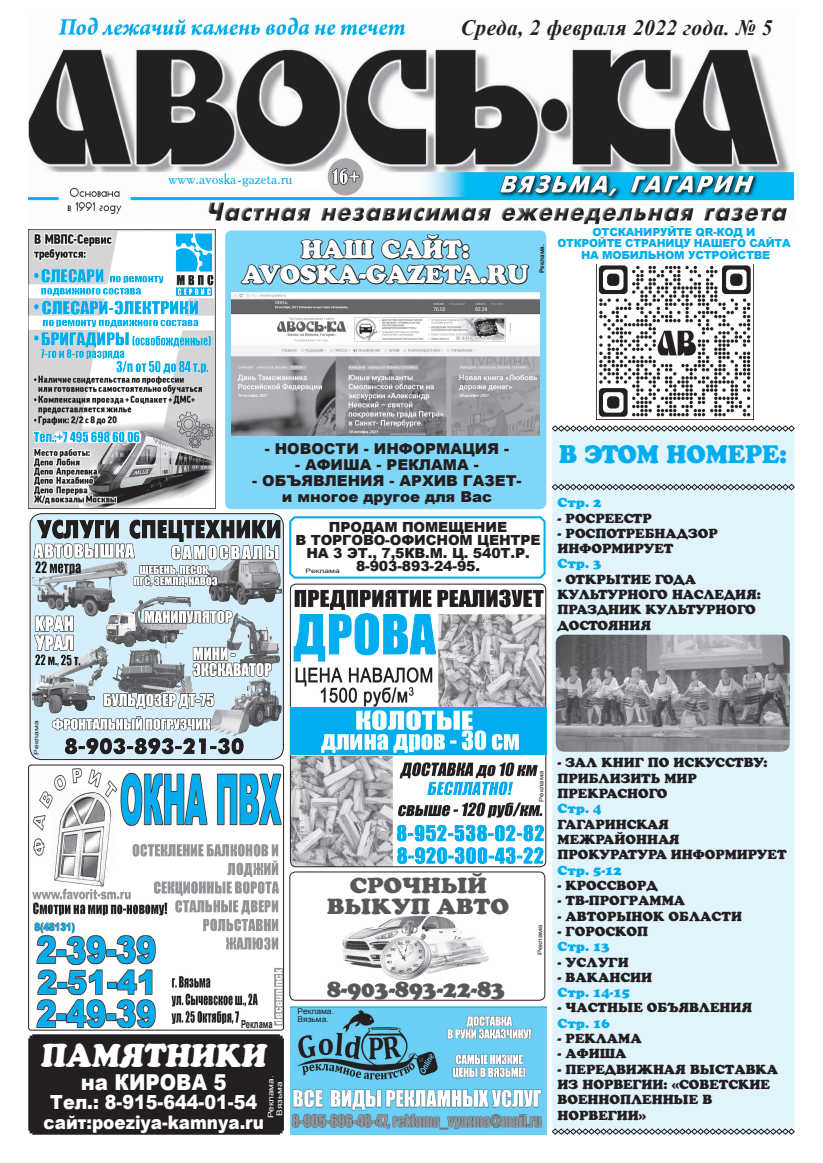
<style>
.page{position:relative;width:823px;height:1163px;background:#fff}
.page>*{position:absolute;margin:0;border:0;box-sizing:border-box;transform-origin:0 0}
.Основной{font:italic 32.9px "AG Cooper Cyr";color:#fff;scale:.9 1}
.основной{font:25px "AG Crown Style";letter-spacing:-.02em;color:#fff}
.основной-2{font:25px "AG Crown Style";color:#00aeef;scale:.95 1}
.основной-3{font:23.5px "AG Crown Style";color:#57585a;scale:.93 1}
.t1{font:italic 700 22px "Times New Roman";letter-spacing:.02em;color:#231f20}
.Основной-2{font:900 21.9px "Arial";color:#fff;scale:.9 1}
.основной-4{font:21.5px "AG Crown Style";color:#57585a;scale:1.06 1}
.t2{font:900 19.5px "Arial";color:#fff;scale:.9 1}
.t3{font:900 18.6px "Arial";color:#fff;scale:.9 1}
.основной-5{font:900 15px "Arial";color:#231f20}
.основной-6{font:15px "Academy";color:#00aeef}
.основной-7{font:900 14px "Arial";letter-spacing:-.01em;color:#231f20}
.Основной-3{font:13px/15.3px "AG Crown Style";color:#231f20}
.Основной-4{font:13px "AG Crown Style";color:#00aeef}
.t4{font:900 11.1px "Arial";letter-spacing:-.02em;color:#00aeef}
.основной-8{font:700 11.1px "Arial";color:#231f20;scale:.68 1}
.основной-9{font:7.9px "Arial";color:#231f20;scale:1.07 1}
.основной-10{font:7.7px "Arial";color:#fff;scale:1.29 1}
.основной-11{font:700 6.5px "Arial";color:#231f20}
.основной-12{font:6.1px "Arial";color:#231f20;scale:1.24 1}
.основной-13{font:6.1px "Arial";color:#231f20;scale:1.39 1}
</style>
<div class="page">
<img style="left:28px;top:17px;width:766px;height:208px">
<div style="left:181px;top:171px;width:141px;height:18px;background:#fff"></div>
<div style="left:225px;top:230px;width:321px;height:279px;background:#80d6f7;border-radius:6px"></div>
<svg style="left:240px;top:234px;width:290px;height:51px"></svg>
<img style="left:290px;top:1006px;width:255px;height:128px">
<div style="left:28px;top:1034px;width:256px;height:100px;background:#231f20"></div>
<img style="left:32px;top:768px;width:249px;height:259px">
<div style="left:28px;top:764px;width:255px;height:266px;border:1px solid #231f20;border-radius:3px"></div>
<svg style="left:289px;top:516px;width:257px;height:63px"></svg>
<img style="left:231px;top:293px;width:308px;height:142px">
<img style="left:28px;top:230px;width:187px;height:278px">
<img style="left:596px;top:265px;width:156px;height:155px">
<div style="left:552px;top:428px;width:242px;height:705px;background:#e1f4fc;border-radius:6px"></div>
<svg style="left:551px;top:483px;width:243px;height:7px"></svg>
<svg style="left:551px;top:425px;width:243px;height:7px"></svg>
<div style="left:289px;top:871px;width:256px;height:129px;border:1px solid #231f20;border-radius:5px"></div>
<img style="left:342px;top:915px;width:147px;height:65px">
<svg style="left:551px;top:1128px;width:243px;height:6px"></svg>
<img style="left:30px;top:517px;width:254px;height:239px">
<img style="left:291px;top:584px;width:255px;height:282px">
<img style="left:555px;top:634px;width:234px;height:117px">
<p class="основной-6" style="left:168px;top:170px;width:125px">www.avoska-gаzeta.ru</p>
<p class="t1" style="left:460px;top:12px;width:313px">Среда, 2 февраля 2022 года. № 5</p>
<p class="основной" style="left:301px;top:235px;width:170px">НАШ САЙТ:</p>
<p class="основной" style="left:242px;top:260px;width:288px">AVOSKA-GAZETA.RU</p>
<p class="основной-11" style="left:537px;top:273px;width:30px;rotate:-90deg">Реклама.</p>
<p class="t4" style="left:592px;top:224px;width:164px">ОТСКАНИРУЙТЕ QR-КОД И</p>
<p class="t4" style="left:557px;top:235px;width:234px">ОТКРОЙТЕ СТРАНИЦУ НАШЕГО САЙТА</p>
<p class="t4" style="left:581px;top:246px;width:190px">НА МОБИЛЬНОМ УСТРОЙСТВЕ</p>
<p class="основной-5" style="left:264px;top:437px;width:246px">- НОВОСТИ - ИНФОРМАЦИЯ -</p>
<p class="основной-5" style="left:295px;top:453px;width:185px">- АФИША - РЕКЛАМА -</p>
<p class="основной-5" style="left:252px;top:469px;width:271px">- ОБЪЯВЛЕНИЯ - АРХИВ ГАЗЕТ-</p>
<p class="основной-5" style="left:281px;top:485px;width:212px">и многое другое для Вас</p>
<p class="основной-7" style="left:329px;top:517px;width:179px">ПРОДАМ ПОМЕЩЕНИЕ</p>
<p class="основной-7" style="left:295px;top:530px;width:246px">В ТОРГОВО-ОФИСНОМ ЦЕНТРЕ</p>
<p class="основной-7" style="left:306px;top:543px;width:225px">НА 3 ЭТ., 7,5КВ.М. Ц. 540Т.Р.</p>
<p class="основной-7" style="left:356px;top:556px;width:125px">8-903-893-24-95.</p>
<p class="основной-13" style="left:305px;top:567px;width:26px">Реклама</p>
<p class="основной-2" style="left:558px;top:439px;width:241px">В ЭТОМ НОМЕРЕ:</p>
<p class="Основной-4" style="left:557px;top:495px;width:45px">Стр. 2</p>
<p class="Основной-3" style="left:557px;top:510px;width:96px">- РОСРЕЕСТР</p>
<p class="Основной-3" style="left:557px;top:525px;width:161px">- РОСПОТРЕБНАДЗОР<br>ИНФОРМИРУЕТ</p>
<p class="Основной-4" style="left:557px;top:556px;width:45px">Стр. 3</p>
<p class="Основной-3" style="left:557px;top:571px;width:205px">- ОТКРЫТИЕ ГОДА<br>КУЛЬТУРНОГО НАСЛЕДИЯ:</p>
<p class="Основной-3" style="left:557px;top:602px;width:199px">ПРАЗДНИК КУЛЬТУРНОГО<br>ДОСТОЯНИЯ</p>
<p class="основной-13" style="left:32px;top:754px;width:26px;rotate:-90deg">Реклама</p>
<p class="основной-4" style="left:349px;top:872px;width:131px">СРОЧНЫЙ</p>
<p class="основной-4" style="left:327px;top:894px;width:173px">ВЫКУП АВТО</p>
<p class="основной-8" style="left:241px;top:1016px;width:48px">Реклама</p>
<p class="Основной" style="left:41px;top:1036px;width:251px">ПАМЯТНИКИ</p>
<p class="Основной-2" style="left:81px;top:1066px;width:164px">на КИРОВА 5</p>
<p class="t2" style="left:50px;top:1087px;width:231px">Тел.: 8-915-644-01-54</p>
<p class="t3" style="left:44px;top:1108px;width:246px">сайт:poeziya-kamnya.ru</p>
<p class="основной-10" style="left:265px;top:1118px;width:35px;rotate:-90deg">Реклама.</p>
<p class="основной-10" style="left:274px;top:1115px;width:28px;rotate:-90deg">Вязьма</p>
<p class="основной-3" style="left:327px;top:974px;width:193px">8-903-893-22-83</p>
<p class="основной-9" style="left:297px;top:1005px;width:36px">Реклама.</p>
<p class="основной-9" style="left:297px;top:1013px;width:31px">Вязьма.</p>
<p class="основной-12" style="left:537px;top:801px;width:26px;rotate:-90deg">Реклама</p>
<p class="основной-12" style="left:535px;top:954px;width:26px;rotate:-90deg">Реклама</p>
<p class="Основной-3" style="left:557px;top:755px;width:211px">- ЗАЛ КНИГ ПО ИСКУССТВУ:</p>
<p class="Основной-3" style="left:557px;top:770px;width:140px">ПРИБЛИЗИТЬ МИР<br>ПРЕКРАСНОГО</p>
<p class="Основной-4" style="left:557px;top:801px;width:45px">Стр. 4</p>
<p class="Основной-3" style="left:557px;top:816px;width:230px">ГАГАРИНСКАЯ<br>МЕЖРАЙОННАЯ<br>ПРОКУРАТУРА ИНФОРМИРУЕТ</p>
<p class="Основной-4" style="left:557px;top:862px;width:65px">Стр. 5-12</p>
<p class="Основной-3" style="left:557px;top:877px;width:101px">- КРОССВОРД</p>
<p class="Основной-3" style="left:557px;top:892px;width:129px">- ТВ-ПРОГРАММА</p>
<p class="Основной-3" style="left:557px;top:908px;width:186px">- АВТОРЫНОК ОБЛАСТИ</p>
<p class="Основной-3" style="left:557px;top:923px;width:92px">- ГОРОСКОП</p>
<p class="Основной-4" style="left:557px;top:938px;width:53px">Стр. 13</p>
<p class="Основной-3" style="left:557px;top:953px;width:72px">- УСЛУГИ</p>
<p class="Основной-3" style="left:557px;top:969px;width:96px">- ВАКАНСИИ</p>
<p class="Основной-4" style="left:557px;top:984px;width:74px">Стр. 14-15</p>
<p class="Основной-3" style="left:557px;top:999px;width:196px">- ЧАСТНЫЕ ОБЪЯВЛЕНИЯ</p>
<p class="Основной-4" style="left:557px;top:1015px;width:53px">Стр. 16</p>
<p class="Основной-3" style="left:557px;top:1030px;width:85px">- РЕКЛАМА</p>
<p class="Основной-3" style="left:557px;top:1045px;width:70px">- АФИША</p>
<p class="Основной-3" style="left:557px;top:1061px;width:222px">- ПЕРЕДВИЖНАЯ ВЫСТАВКА<br>ИЗ НОРВЕГИИ: «СОВЕТСКИЕ<br>ВОЕННОПЛЕННЫЕ В</p>
<p class="Основной-3" style="left:557px;top:1106px;width:90px">НОРВЕГИИ»</p>
</div>
